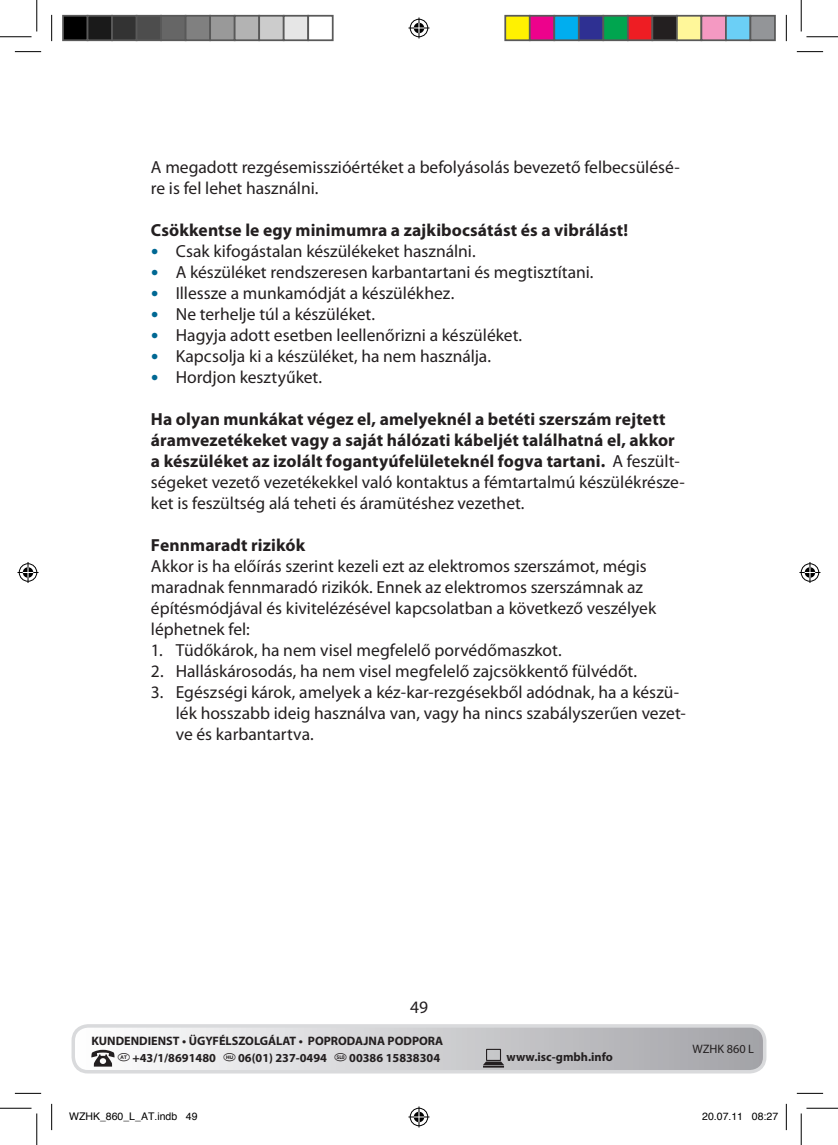
<style>
.page{position:relative;width:838px;height:1145px;background:#fff}
.page>*{position:absolute;margin:0;border:0;box-sizing:border-box;transform-origin:0 0}
.t1{font:17.5px/21px "Myriad Pro";color:#231f20}
.t2{font:700 17.5px/21px "Myriad Pro";letter-spacing:.005em;color:#231f20}
.t3{font:700 12.25px/17.2px "Myriad Pro";color:#231f20;text-align:right}
.t4{font:12.25px "Myriad Pro";color:#231f20}
.t5{font:10.5px "Helvetica";color:#000}
.s1{font-family:"Frutiger";font-weight:700;font-size:15.75px;color:#006893}
.s2{font-weight:400}
</style>
<div class="page">
<div style="left:73px;top:1026px;width:691px;height:46px;background:linear-gradient(to right,#fff,#a3a3a7);border-radius:15px"></div>
<div style="left:71px;top:1024px;width:695px;height:50px;border:4px solid #d9dadc;border-radius:15px"></div>
<svg style="left:483px;top:1049px;width:21px;height:19px"></svg>
<svg style="left:91px;top:1050px;width:24px;height:17px"></svg>
<svg style="left:15px;top:51px;width:26px;height:1px"></svg>
<svg style="left:796px;top:51px;width:27px;height:1px"></svg>
<svg style="left:15px;top:1093px;width:26px;height:1px"></svg>
<svg style="left:796px;top:1093px;width:27px;height:1px"></svg>
<svg style="left:51px;top:15px;width:1px;height:26px"></svg>
<svg style="left:51px;top:1104px;width:1px;height:26px"></svg>
<svg style="left:786px;top:15px;width:1px;height:26px"></svg>
<svg style="left:786px;top:1104px;width:1px;height:26px"></svg>
<hr style="left:0;top:36px;width:32px;height:1px;background:#000">
<hr style="left:806px;top:36px;width:31px;height:1px;background:#000">
<hr style="left:0;top:1108px;width:32px;height:1px;background:#000">
<hr style="left:806px;top:1108px;width:31px;height:1px;background:#000">
<hr style="left:36px;top:0;width:1px;height:31px;background:#000">
<hr style="left:36px;top:1113px;width:1px;height:32px;background:#000">
<hr style="left:800px;top:0;width:1px;height:31px;background:#000">
<hr style="left:800px;top:1113px;width:1px;height:32px;background:#000">
<svg style="left:408px;top:18px;width:21px;height:21px"></svg>
<svg style="left:408px;top:1106px;width:21px;height:21px"></svg>
<svg style="left:18px;top:562px;width:21px;height:21px"></svg>
<svg style="left:799px;top:562px;width:21px;height:21px"></svg>
<div style="left:63px;top:16px;width:25px;height:24px;background:#000"></div>
<div style="left:62px;top:15px;width:26px;height:26px;border:2px solid #595959"></div>
<div style="left:88px;top:16px;width:24px;height:24px;background:#1a1a1a"></div>
<div style="left:87px;top:15px;width:26px;height:26px;border:2px solid #595959"></div>
<div style="left:112px;top:16px;width:25px;height:24px;background:#333"></div>
<div style="left:111px;top:15px;width:26px;height:26px;border:2px solid #595959"></div>
<div style="left:137px;top:16px;width:24px;height:24px;background:#4d4d4d"></div>
<div style="left:136px;top:15px;width:26px;height:26px;border:2px solid #595959"></div>
<div style="left:161px;top:16px;width:25px;height:24px;background:#666"></div>
<div style="left:160px;top:15px;width:26px;height:26px;border:2px solid #595959"></div>
<div style="left:186px;top:16px;width:24px;height:24px;background:#808080"></div>
<div style="left:185px;top:15px;width:26px;height:26px;border:2px solid #595959"></div>
<div style="left:210px;top:16px;width:25px;height:24px;background:#999"></div>
<div style="left:209px;top:15px;width:26px;height:26px;border:2px solid #595959"></div>
<div style="left:235px;top:16px;width:24px;height:24px;background:#b3b3b3"></div>
<div style="left:234px;top:15px;width:26px;height:26px;border:2px solid #595959"></div>
<div style="left:259px;top:16px;width:25px;height:24px;background:#ccc"></div>
<div style="left:258px;top:15px;width:26px;height:26px;border:2px solid #595959"></div>
<div style="left:284px;top:16px;width:24px;height:24px;background:#e6e6e6"></div>
<div style="left:283px;top:15px;width:26px;height:26px;border:2px solid #595959"></div>
<div style="left:307px;top:15px;width:26px;height:26px;border:2px solid #595959"></div>
<div style="left:505px;top:16px;width:24px;height:24px;background:#fff101"></div>
<div style="left:504px;top:15px;width:26px;height:26px;border:2px solid #595959"></div>
<div style="left:529px;top:16px;width:25px;height:24px;background:#ed028c"></div>
<div style="left:529px;top:15px;width:26px;height:26px;border:2px solid #595959"></div>
<div style="left:554px;top:16px;width:24px;height:24px;background:#00aeef"></div>
<div style="left:553px;top:15px;width:26px;height:26px;border:2px solid #595959"></div>
<div style="left:578px;top:16px;width:25px;height:24px;background:#2e3092"></div>
<div style="left:578px;top:15px;width:26px;height:26px;border:2px solid #595959"></div>
<div style="left:603px;top:16px;width:24px;height:24px;background:#00a54f"></div>
<div style="left:602px;top:15px;width:26px;height:26px;border:2px solid #595959"></div>
<div style="left:627px;top:16px;width:25px;height:24px;background:#ee1d23"></div>
<div style="left:627px;top:15px;width:26px;height:26px;border:2px solid #595959"></div>
<div style="left:652px;top:16px;width:24px;height:24px;background:#231f20"></div>
<div style="left:651px;top:15px;width:26px;height:26px;border:2px solid #595959"></div>
<div style="left:676px;top:16px;width:25px;height:24px;background:#fff79a"></div>
<div style="left:676px;top:15px;width:26px;height:26px;border:2px solid #595959"></div>
<div style="left:701px;top:16px;width:24px;height:24px;background:#f499c2"></div>
<div style="left:700px;top:15px;width:26px;height:26px;border:2px solid #595959"></div>
<div style="left:725px;top:16px;width:25px;height:24px;background:#6bcff6"></div>
<div style="left:725px;top:15px;width:26px;height:26px;border:2px solid #595959"></div>
<div style="left:750px;top:16px;width:24px;height:24px;background:#939598"></div>
<div style="left:749px;top:15px;width:26px;height:26px;border:2px solid #595959"></div>
<p class="t1" style="left:151px;top:157px;width:530px">A megadott rezgésemisszióértéket a befolyásolás bevezető felbecsülésé&shy;re is fel lehet használni.</p>
<p class="t2" style="left:151px;top:220px;width:479px">Csökkentse le egy minimumra a zajkibocsátást és a vibrálást!</p>
<p class="t1" style="left:151px;top:241px;width:326px"><span class="s1">•</span> Csak kifogástalan készülékeket használni.</p>
<p class="t1" style="left:151px;top:262px;width:444px"><span class="s1">•</span> A készüléket rendszeresen karbantartani és megtisztítani.</p>
<p class="t1" style="left:151px;top:283px;width:305px"><span class="s1">•</span> Illessze a munkamódját a készülékhez.</p>
<p class="t1" style="left:151px;top:304px;width:225px"><span class="s1">•</span> Ne terhelje túl a készüléket.</p>
<p class="t1" style="left:151px;top:325px;width:373px"><span class="s1">•</span> Hagyja adott esetben leellenőrizni a készüléket.</p>
<p class="t1" style="left:151px;top:346px;width:341px"><span class="s1">•</span> Kapcsolja ki a készüléket, ha nem használja.</p>
<p class="t1" style="left:151px;top:367px;width:173px"><span class="s1">•</span> Hordjon kesztyűket.</p>
<p class="t2" style="left:151px;top:409px;width:535px">Ha olyan munkákat végez el, amelyeknél a betéti szerszám rejtett áramvezetékeket vagy a saját hálózati kábeljét találhatná el, akkor a készüléket az izolált fogantyúfelületeknél fogva tartani. <span class="s2">A feszült&shy;ségeket vezető vezetékekkel való kontaktus a fémtartalmú készülékrésze&shy;ket is feszültség alá teheti és áramütéshez vezethet.</span></p>
<p class="t2" style="left:151px;top:535px;width:156px">Fennmaradt rizikók</p>
<p class="t1" style="left:151px;top:556px;width:506px">Akkor is ha előírás szerint kezeli ezt az elektromos szerszámot, mégis maradnak fennmaradó rizikók. Ennek az elektromos szerszámnak az építésmódjával és kivitelézésével kapcsolatban a következő veszélyek léphetnek fel:</p>
<p class="t1" style="left:151px;top:640px;width:412px">1. Tüdőkárok, ha nem visel megfelelő porvédőmaszkot.</p>
<p class="t1" style="left:151px;top:661px;width:487px">2. Halláskárosodás, ha nem visel megfelelő zajcsökkentő fülvédőt.</p>
<p class="t1" style="left:176px;top:682px;width:511px;text-indent:-25px">3. Egészségi károk, amelyek a kéz-kar-rezgésekből adódnak, ha a készü&shy;lék hosszabb ideig használva van, vagy ha nincs szabályszerűen vezet&shy;ve és karbantartva.</p>
<p class="t1" style="left:410px;top:997px;width:19px">49</p>
<p class="t3" style="left:91px;top:1032px;width:353px">KUNDENDIENST • ÜGYFÉLSZOLGÁLAT • POPRODAJNA PODPORA <sup>u</sup> +43/1/8691480 <sup>@</sup> 06(01) 237-0494 <sup>X</sup> 00386 15838304</p>
<p class="t3" style="left:506px;top:1049px;width:108px">www.isc-gmbh.info</p>
<p class="t4" style="left:692px;top:1042px;width:63px">WZHK 860 L</p>
<p class="t5" style="left:69px;top:1107px;width:130px">WZHK_860_L_AT.indb 49</p>
<p class="t5" style="left:702px;top:1107px;width:77px">20.07.11 08:27</p>
</div>
